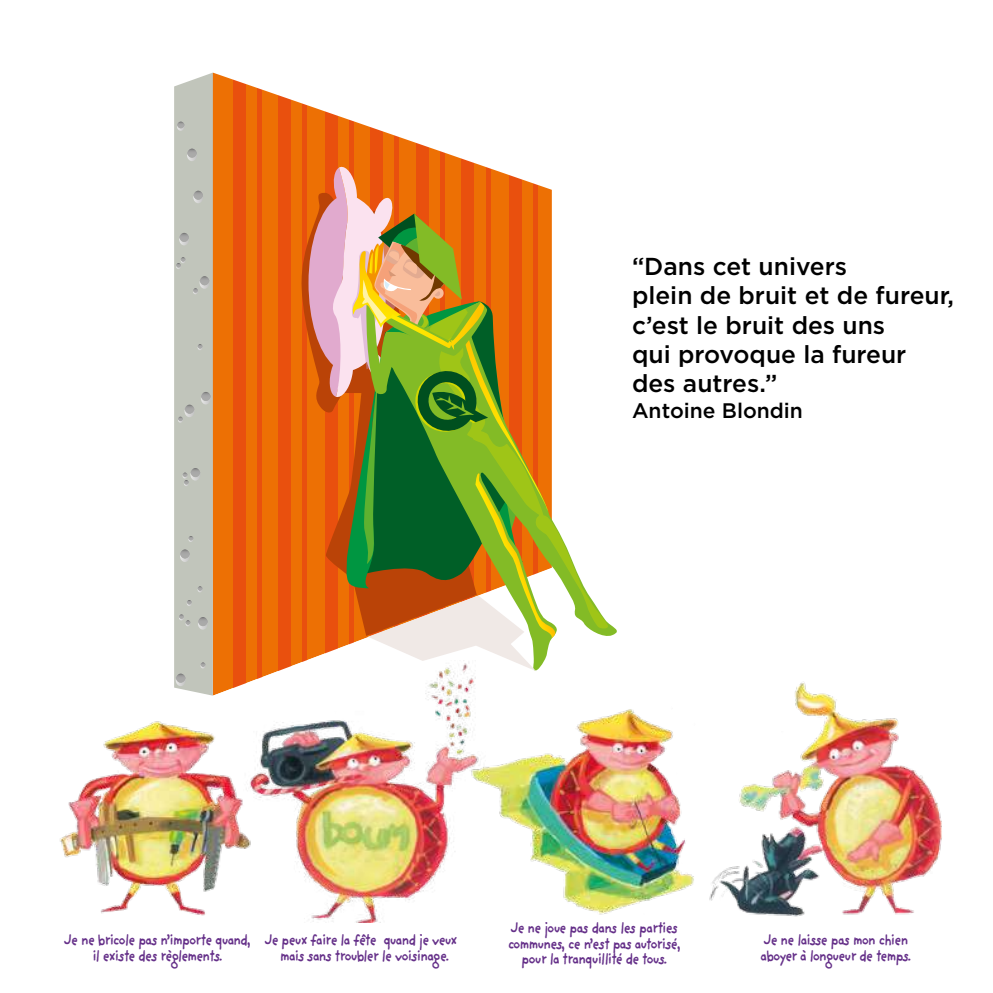
<style>
.page{position:relative;width:993px;height:993px;background:#fff}
.page>*{position:absolute;margin:0;border:0;box-sizing:border-box;transform-origin:0 0}
.t1{font:500 24.5px/29.4px "Gotham";color:#000}
.t2{font:500 21px "Gotham";color:#000}
.t3{font:700 15.75px/15.8px "Providence Sans";letter-spacing:-.1em;color:#653089;text-align:center;scale:.86 1}
</style>
<div class="page">
<div style="left:213px;top:193px;width:87px;height:373px;background:#ed7004"></div>
<div style="left:233px;top:57px;width:13px;height:645px;background:#e9500e"></div>
<div style="left:257px;top:58px;width:5px;height:645px;background:#e9500e"></div>
<div style="left:278px;top:57px;width:13px;height:645px;background:#e9500e"></div>
<svg style="left:174px;top:193px;width:39px;height:497px"></svg>
<svg style="left:174px;top:57px;width:309px;height:136px"></svg>
<svg style="left:186px;top:566px;width:122px;height:130px"></svg>
<svg style="left:300px;top:193px;width:8px;height:442px;fill:#e9500e"></svg>
<svg style="left:556px;top:527px;width:51px;height:101px"></svg>
<svg style="left:308px;top:166px;width:248px;height:505px"></svg>
<img style="left:60px;top:721px;width:173px;height:195px">
<img style="left:233px;top:660px;width:255px;height:262px">
<img style="left:469px;top:694px;width:225px;height:222px">
<img style="left:709px;top:681px;width:233px;height:236px">
<h1 class="t1" style="left:631px;top:251px;width:323px">“Dans cet univers<br>plein de bruit et de fureur, c’est le bruit des uns<br>qui provoque la fureur des autres.”</h1>
<h2 class="t2" style="left:631px;top:396px;width:172px">Antoine Blondin</h2>
<p class="t3" style="left:64px;top:931px;width:219px">Je ne bricole pas n’importe quand, il existe des règlements.</p>
<p class="t3" style="left:264px;top:931px;width:226px">Je peux faire la fête quand je veux mais sans troubler le voisinage.</p>
<p class="t3" style="left:507px;top:919px;width:203px">Je ne joue pas dans les parties communes, ce n’est pas autorisé, pour la tranquillité de tous.</p>
<p class="t3" style="left:760px;top:931px;width:177px;text-align:left">Je ne laisse pas mon chien aboyer à longueur de temps.</p>
</div>
